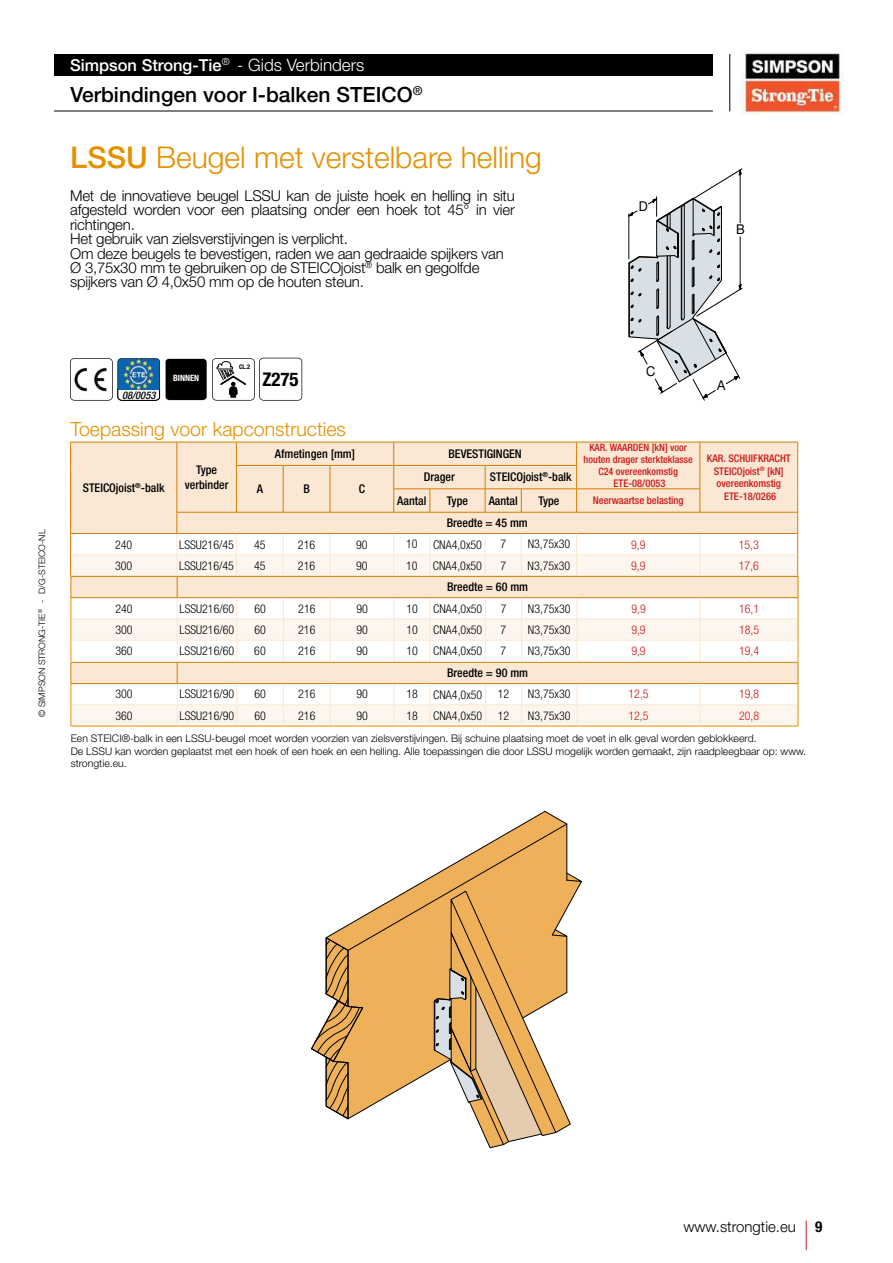
<style>
.page{position:relative;width:893px;height:1263px;background:#fff}
.page>*{position:absolute;margin:0;border:0;box-sizing:border-box;transform-origin:0 0}
.t1{font:300 30px "Helvetica Neue LT Std";color:#e69000}
.t2{font:500 21px "Helvetica Neue LT Std";color:#000}
.t3{font:300 19.5px "Helvetica Neue LT Std";color:#e69000}
.t4{font:700 condensed 18.9px "Helvetica Neue LT Std";color:#000}
.t5{font:500 16.5px "Helvetica Neue LT Std";color:#fff}
.t6{font:300 15px/14.4px "Helvetica Neue LT Std";letter-spacing:-.015em;color:#000}
.t7{font:700 condensed 15px "Helvetica Neue LT Std";color:#000}
.t8{font:13.5px "Helvetica Neue LT Std";color:#000;scale:.94 1}
.t9{font:300 condensed 12px "Helvetica Neue LT Std";color:#000}
.t10{font:500 condensed 12px/14.4px "Helvetica Neue LT Std";color:#000;text-align:center}
.t11{font:300 condensed 12px "Helvetica Neue LT Std";color:#cd1719}
.t12{font:300 10.5px/12.6px "Helvetica Neue LT Std";color:#000}
.t13{font:500 condensed 10.5px/12.6px "Helvetica Neue LT Std";color:#cd1719;text-align:center}
.t14{font:italic 500 condensed 10.5px "Helvetica Neue LT Std";color:#000}
.t15{font:500 condensed 10.2px/12px "Helvetica Neue LT Std";color:#cd1719;text-align:center}
.t16{font:300 9px "Helvetica Neue LT Std";color:#000}
.t17{font:700 condensed 8.7px "Helvetica Neue LT Std";color:#fff}
.t18{font:700 condensed 6.3px "Helvetica Neue";color:#000}
.s1{font-weight:300;font-size:17.1px}
.s2{font-weight:500}
</style>
<div class="page">
<div style="left:54px;top:54px;width:659px;height:22px;background:#000"></div>
<hr style="left:729px;top:54px;width:1px;height:57px;background:#000">
<hr style="left:54px;top:111px;width:659px;height:1px;background:#000">
<img style="left:742px;top:53px;width:101px;height:63px">
<hr style="left:806px;top:1220px;width:1px;height:30px;background:#cd1719">
<svg style="left:628px;top:169px;width:114px;height:231px"></svg>
<svg style="left:70px;top:358px;width:232px;height:43px"></svg>
<svg style="left:70px;top:442px;width:729px;height:284px"></svg>
<hr style="left:71px;top:726px;width:106px;height:1px;background:#e69000">
<hr style="left:177px;top:726px;width:60px;height:1px;background:#e69000">
<hr style="left:237px;top:726px;width:46px;height:1px;background:#e69000">
<hr style="left:283px;top:726px;width:47px;height:1px;background:#e69000">
<hr style="left:330px;top:726px;width:64px;height:1px;background:#e69000">
<hr style="left:394px;top:726px;width:36px;height:1px;background:#e69000">
<hr style="left:430px;top:726px;width:55px;height:1px;background:#e69000">
<hr style="left:485px;top:726px;width:37px;height:1px;background:#e69000">
<hr style="left:522px;top:726px;width:55px;height:1px;background:#e69000">
<hr style="left:577px;top:726px;width:123px;height:1px;background:#e69000">
<hr style="left:700px;top:726px;width:98px;height:1px;background:#e69000">
<svg style="left:311px;top:811px;width:271px;height:337px"></svg>
<p class="t5" style="left:70px;top:55px;width:296px">Simpson Strong-Tie<sup>®</sup> <span class="s1">- Gids Verbinders</span></p>
<h2 class="t2" style="left:70px;top:82px;width:354px">Verbindingen voor I-balken STEICO<sup>®</sup></h2>
<h1 class="t1" style="left:70px;top:139px;width:473px"><span class="s2">LSSU</span> Beugel met verstelbare helling</h1>
<p class="t6" style="left:70px;top:188px;width:446px">Met de innovatieve beugel LSSU kan de juiste hoek en helling in situ afgesteld worden voor een plaatsing onder een hoek tot 45° in vier richtingen.<br>Het gebruik van zielsverstijvingen is verplicht.<br>Om deze beugels te bevestigen, raden we aan gedraaide spijkers van Ø 3,75x30 mm te gebruiken op de STEICOjoist<sup>®</sup> balk en gegolfde spijkers van Ø 4,0x50 mm op de houten steun.</p>
<p class="t8" style="left:639px;top:198px;width:11px">D</p>
<p class="t8" style="left:736px;top:221px;width:11px">B</p>
<p class="t16" style="left:36px;top:717px;width:189px;rotate:-90deg">© SIMPSON STRONG-TIE<sup>®</sup> - D/G-STEICO-NL</p>
<p class="t14" style="left:122px;top:389px;width:35px">08/0053</p>
<p class="t17" style="left:173px;top:373px;width:28px">BINNEN</p>
<p class="t18" style="left:239px;top:363px;width:12px">CL.2</p>
<p class="t4" style="left:263px;top:368px;width:38px">Z275</p>
<h3 class="t3" style="left:70px;top:417px;width:277px">Toepassing voor kapconstructies</h3>
<p class="t8" style="left:646px;top:363px;width:11px">C</p>
<p class="t10" style="left:83px;top:480px;width:83px">STEICOjoist<sup>®</sup>-balk</p>
<p class="t10" style="left:185px;top:463px;width:45px">Type verbinder</p>
<p class="t10" style="left:275px;top:446px;width:82px">Afmetingen [mm]</p>
<p class="t10" style="left:448px;top:446px;width:75px">BEVESTIGINGEN</p>
<p class="t15" style="left:584px;top:441px;width:111px">KAR. WAARDEN [kN] voor houten drager sterkteklasse<br>C24 overeenkomstig</p>
<p class="t13" style="left:613px;top:477px;width:54px">ETE-08/0053</p>
<p class="t10" style="left:424px;top:470px;width:33px">Drager</p>
<p class="t10" style="left:490px;top:470px;width:83px">STEICOjoist<sup>®</sup>-balk</p>
<p class="t10" style="left:397px;top:493px;width:31px">Aantal</p>
<p class="t10" style="left:447px;top:493px;width:23px">Type</p>
<p class="t10" style="left:489px;top:493px;width:31px">Aantal</p>
<p class="t10" style="left:538px;top:493px;width:23px">Type</p>
<p class="t13" style="left:593px;top:494px;width:92px">Neerwaartse belasting</p>
<p class="t10" style="left:447px;top:515px;width:83px">Breedte = 45 mm</p>
<p class="t10" style="left:257px;top:481px;width:8px">A</p>
<p class="t10" style="left:303px;top:481px;width:8px">B</p>
<p class="t10" style="left:359px;top:481px;width:8px">C</p>
<p class="t8" style="left:717px;top:377px;width:10px">A</p>
<p class="t13" style="left:707px;top:452px;width:85px">KAR. SCHUIFKRACHT<br>STEICOjoist<sup>®</sup> [kN] overeenkomstig<br>ETE-18/0266</p>
<p class="t9" style="left:115px;top:537px;width:19px">240</p>
<p class="t9" style="left:179px;top:537px;width:56px">LSSU216/45</p>
<p class="t9" style="left:254px;top:537px;width:13px">45</p>
<p class="t9" style="left:298px;top:537px;width:19px">216</p>
<p class="t9" style="left:356px;top:537px;width:13px">90</p>
<p class="t9" style="left:406px;top:537px;width:13px">10</p>
<p class="t9" style="left:433px;top:537px;width:51px">CNA4,0x50</p>
<p class="t9" style="left:500px;top:537px;width:7px">7</p>
<p class="t9" style="left:528px;top:537px;width:44px">N3,75x30</p>
<p class="t11" style="left:631px;top:537px;width:16px">9,9</p>
<p class="t11" style="left:739px;top:537px;width:22px">15,3</p>
<p class="t9" style="left:115px;top:558px;width:19px">300</p>
<p class="t9" style="left:179px;top:558px;width:56px">LSSU216/45</p>
<p class="t9" style="left:254px;top:558px;width:13px">45</p>
<p class="t9" style="left:298px;top:558px;width:19px">216</p>
<p class="t9" style="left:356px;top:558px;width:13px">90</p>
<p class="t9" style="left:406px;top:558px;width:13px">10</p>
<p class="t9" style="left:433px;top:558px;width:51px">CNA4,0x50</p>
<p class="t9" style="left:500px;top:558px;width:7px">7</p>
<p class="t9" style="left:528px;top:558px;width:44px">N3,75x30</p>
<p class="t11" style="left:631px;top:558px;width:16px">9,9</p>
<p class="t11" style="left:739px;top:558px;width:22px">17,6</p>
<p class="t10" style="left:447px;top:579px;width:83px">Breedte = 60 mm</p>
<p class="t9" style="left:115px;top:601px;width:19px">240</p>
<p class="t9" style="left:180px;top:601px;width:56px">LSSU216/60</p>
<p class="t9" style="left:254px;top:601px;width:13px">60</p>
<p class="t9" style="left:298px;top:601px;width:19px">216</p>
<p class="t9" style="left:356px;top:601px;width:13px">90</p>
<p class="t9" style="left:406px;top:601px;width:13px">10</p>
<p class="t9" style="left:433px;top:602px;width:51px">CNA4,0x50</p>
<p class="t9" style="left:501px;top:601px;width:7px">7</p>
<p class="t9" style="left:528px;top:601px;width:44px">N3,75x30</p>
<p class="t11" style="left:631px;top:601px;width:16px">9,9</p>
<p class="t11" style="left:739px;top:601px;width:22px">16,1</p>
<p class="t9" style="left:115px;top:623px;width:19px">300</p>
<p class="t9" style="left:180px;top:623px;width:56px">LSSU216/60</p>
<p class="t9" style="left:254px;top:623px;width:13px">60</p>
<p class="t9" style="left:298px;top:623px;width:19px">216</p>
<p class="t9" style="left:356px;top:623px;width:13px">90</p>
<p class="t9" style="left:406px;top:623px;width:13px">10</p>
<p class="t9" style="left:433px;top:623px;width:51px">CNA4,0x50</p>
<p class="t9" style="left:501px;top:623px;width:7px">7</p>
<p class="t9" style="left:528px;top:623px;width:44px">N3,75x30</p>
<p class="t11" style="left:631px;top:623px;width:16px">9,9</p>
<p class="t11" style="left:739px;top:623px;width:22px">18,5</p>
<p class="t9" style="left:115px;top:644px;width:19px">360</p>
<p class="t9" style="left:180px;top:644px;width:56px">LSSU216/60</p>
<p class="t9" style="left:254px;top:644px;width:13px">60</p>
<p class="t9" style="left:298px;top:644px;width:19px">216</p>
<p class="t9" style="left:356px;top:644px;width:13px">90</p>
<p class="t9" style="left:406px;top:644px;width:13px">10</p>
<p class="t9" style="left:433px;top:644px;width:51px">CNA4,0x50</p>
<p class="t9" style="left:501px;top:644px;width:7px">7</p>
<p class="t9" style="left:528px;top:644px;width:44px">N3,75x30</p>
<p class="t11" style="left:631px;top:644px;width:16px">9,9</p>
<p class="t11" style="left:739px;top:644px;width:22px">19,4</p>
<p class="t10" style="left:447px;top:665px;width:83px">Breedte = 90 mm</p>
<p class="t9" style="left:115px;top:687px;width:19px">300</p>
<p class="t9" style="left:180px;top:687px;width:56px">LSSU216/90</p>
<p class="t9" style="left:254px;top:687px;width:13px">60</p>
<p class="t9" style="left:298px;top:687px;width:19px">216</p>
<p class="t9" style="left:356px;top:687px;width:13px">90</p>
<p class="t9" style="left:406px;top:687px;width:13px">18</p>
<p class="t9" style="left:433px;top:687px;width:51px">CNA4,0x50</p>
<p class="t9" style="left:498px;top:687px;width:13px">12</p>
<p class="t9" style="left:528px;top:687px;width:44px">N3,75x30</p>
<p class="t11" style="left:628px;top:687px;width:22px">12,5</p>
<p class="t11" style="left:739px;top:687px;width:22px">19,8</p>
<p class="t9" style="left:115px;top:709px;width:19px">360</p>
<p class="t9" style="left:180px;top:709px;width:56px">LSSU216/90</p>
<p class="t9" style="left:254px;top:709px;width:13px">60</p>
<p class="t9" style="left:298px;top:709px;width:19px">216</p>
<p class="t9" style="left:356px;top:709px;width:13px">90</p>
<p class="t9" style="left:406px;top:709px;width:13px">18</p>
<p class="t9" style="left:433px;top:709px;width:51px">CNA4,0x50</p>
<p class="t9" style="left:498px;top:709px;width:13px">12</p>
<p class="t9" style="left:528px;top:709px;width:44px">N3,75x30</p>
<p class="t11" style="left:628px;top:709px;width:22px">12,5</p>
<p class="t11" style="left:739px;top:709px;width:22px">20,8</p>
<p class="t12" style="left:71px;top:732px;width:737px">Een STEICI®-balk in een LSSU-beugel moet worden voorzien van zielsverstijvingen. Bij schuine plaatsing moet de voet in elk geval worden geblokkeerd.<br>De LSSU kan worden geplaatst met een hoek of een hoek en een helling. Alle toepassingen die door LSSU mogelijk worden gemaakt, zijn raadpleegbaar op: www. strongtie.eu.</p>
<p class="t6" style="left:683px;top:1219px;width:114px">www.strongtie.eu</p>
<p class="t7" style="left:815px;top:1218px;width:9px">9</p>
</div>
